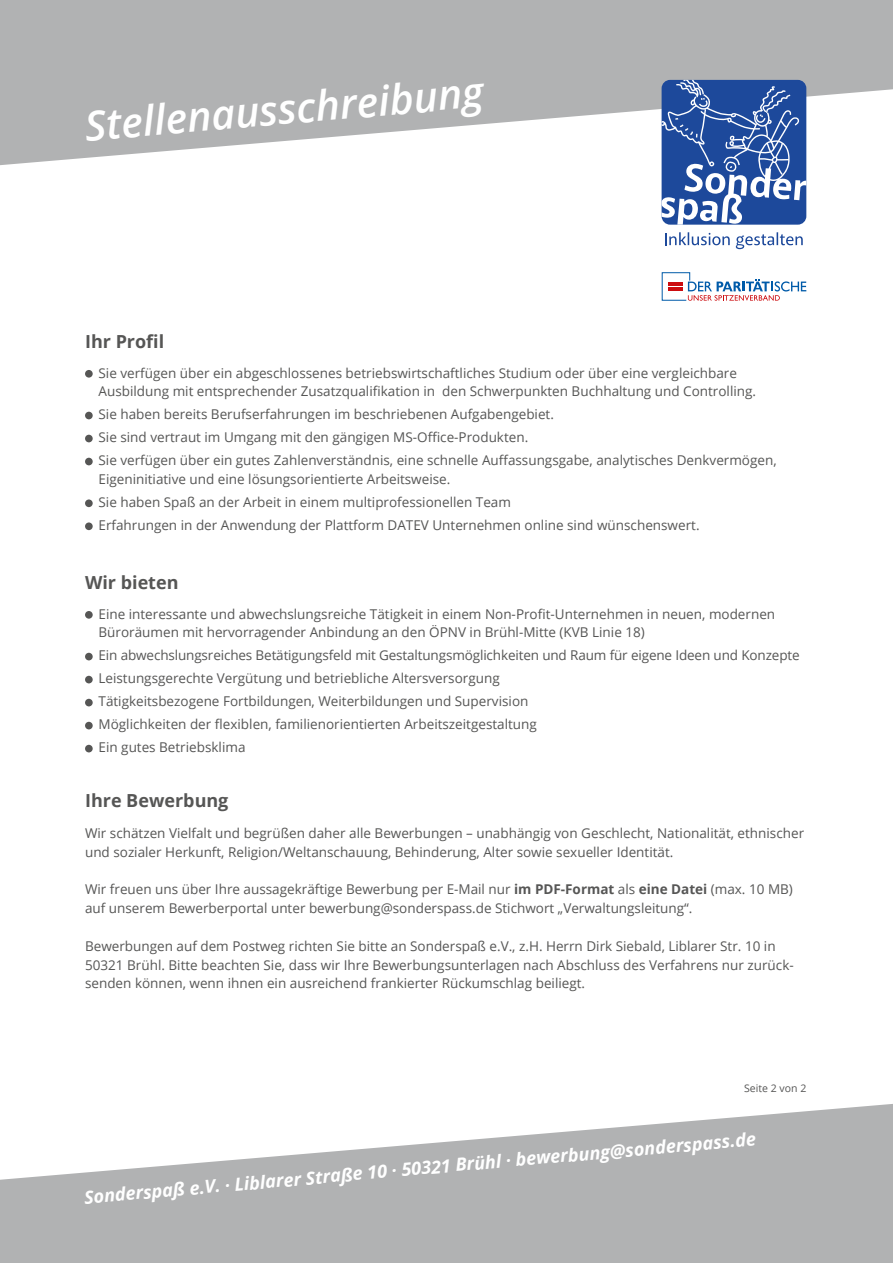
<style>
.page{position:relative;width:893px;height:1263px;background:#fff}
.page>*{position:absolute;margin:0;border:0;box-sizing:border-box;transform-origin:0 0}
.t1{font:italic 600 41.25px "Open Sans";color:#fff}
.t2{font:italic 700 18px "Open Sans";color:#fff}
.t3{font:700 18px "Open Sans";color:#565655}
.t4{font:13.5px/23px "Open Sans";color:#565655}
.t5{font:10.5px "Open Sans";color:#565655}
.s1{font-weight:700}
</style>
<div class="page">
<svg style="left:0;top:0;width:893px;height:165px;fill:#b1b2b3"></svg>
<svg style="left:0;top:1104px;width:893px;height:159px;fill:#b1b2b3"></svg>
<svg style="left:662px;top:79px;width:144px;height:146px;background:#4a6dae"></svg>
<svg style="left:665px;top:232px;width:65px;height:13px"></svg>
<svg style="left:736px;top:232px;width:67px;height:17px"></svg>
<div style="left:85px;top:370px;width:8px;height:8px;background:#565655;border-radius:50%"></div>
<div style="left:85px;top:412px;width:8px;height:7px;background:#565655;border-radius:50%"></div>
<div style="left:85px;top:435px;width:8px;height:7px;background:#565655;border-radius:50%"></div>
<div style="left:85px;top:458px;width:8px;height:7px;background:#565655;border-radius:50%"></div>
<div style="left:85px;top:499px;width:8px;height:8px;background:#565655;border-radius:50%"></div>
<div style="left:85px;top:522px;width:8px;height:8px;background:#565655;border-radius:50%"></div>
<div style="left:85px;top:611px;width:8px;height:8px;background:#565655;border-radius:50%"></div>
<div style="left:85px;top:653px;width:8px;height:7px;background:#565655;border-radius:50%"></div>
<div style="left:85px;top:676px;width:8px;height:7px;background:#565655;border-radius:50%"></div>
<div style="left:85px;top:699px;width:8px;height:7px;background:#565655;border-radius:50%"></div>
<div style="left:85px;top:722px;width:8px;height:7px;background:#565655;border-radius:50%"></div>
<div style="left:85px;top:745px;width:8px;height:7px;background:#565655;border-radius:50%"></div>
<svg style="left:662px;top:272px;width:144px;height:29px"></svg>
<h1 class="t1" style="left:83px;top:98px;width:401px;rotate:-5deg">Stellenausschreibung</h1>
<h2 class="t3" style="left:85px;top:328px;width:81px">Ihr Profil</h2>
<p class="t4" style="left:99px;top:363px;width:659px;line-height:18.8px">Sie verfügen über ein abgeschlossenes betriebswirtschaftliches Studium oder über eine vergleichbare<br>Ausbildung mit entsprechender Zusatzqualifikation in den Schwerpunkten Buchhaltung und Controlling.</p>
<p class="t4" style="left:99px;top:403px;width:680px">Sie haben bereits Berufserfahrungen im beschriebenen Aufgabengebiet.<br>Sie sind vertraut im Umgang mit den gängigen MS-Office-Produkten.<br>Sie verfügen über ein gutes Zahlenverständnis, eine schnelle Auffassungsgabe, analytisches Denkvermögen,</p>
<p class="t4" style="left:99px;top:467px;width:602px">Eigeninitiative und eine lösungsorientierte Arbeitsweise.<br>Sie haben Spaß an der Arbeit in einem multiprofessionellen Team<br>Erfahrungen in der Anwendung der Plattform DATEV Unternehmen online sind wünschenswert.</p>
<h2 class="t3" style="left:85px;top:569px;width:95px">Wir bieten</h2>
<p class="t4" style="left:99px;top:604px;width:678px;line-height:18.8px">Eine interessante und abwechslungsreiche Tätigkeit in einem Non-Profit-Unternehmen in neuen, modernen<br>Büroräumen mit hervorragender Anbindung an den ÖPNV in Brühl-Mitte (KVB Linie 18)</p>
<p class="t4" style="left:99px;top:644px;width:703px">Ein abwechslungsreiches Betätigungsfeld mit Gestaltungsmöglichkeiten und Raum für eigene Ideen und Konzepte Leistungsgerechte Vergütung und betriebliche Altersversorgung<br>Tätigkeitsbezogene Fortbildungen, Weiterbildungen und Supervision<br>Möglichkeiten der flexiblen, familienorientierten Arbeitszeitgestaltung<br>Ein gutes Betriebsklima</p>
<h2 class="t3" style="left:85px;top:787px;width:145px">Ihre Bewerbung</h2>
<p class="t4" style="left:85px;top:824px;width:721px;line-height:18.8px">Wir schätzen Vielfalt und begrüßen daher alle Bewerbungen – unabhängig von Geschlecht, Nationalität, ethnischer und sozialer Herkunft, Religion/Weltanschauung, Behinderung, Alter sowie sexueller Identität.</p>
<p class="t4" style="left:85px;top:880px;width:709px;line-height:18.8px">Wir freuen uns über Ihre aussagekräftige Bewerbung per E-Mail nur <span class="s1">im PDF-Format</span> als <span class="s1">eine Datei</span> (max. 10 MB) auf unserem Bewerberportal unter bewerbung@sonderspass.de Stichwort „Verwaltungsleitung“.</p>
<p class="t4" style="left:85px;top:936px;width:710px;line-height:18.8px">Bewerbungen auf dem Postweg richten Sie bitte an Sonderspaß e.V., z.H. Herrn Dirk Siebald, Liblarer Str. 10 in<br>50321 Brühl. Bitte beachten Sie, dass wir Ihre Bewerbungsunterlagen nach Abschluss des Verfahrens nur zurück&shy;senden können, wenn ihnen ein ausreichend frankierter Rückumschlag beiliegt.</p>
<p class="t5" style="left:744px;top:1081px;width:64px">Seite 2 von 2</p>
<h2 class="t2" style="left:83px;top:1185px;width:676px;rotate:-5deg">Sonderspaß e.V. · Liblarer Straße 10 · 50321 Brühl · bewerbung@sonderspass.de</h2>
</div>
